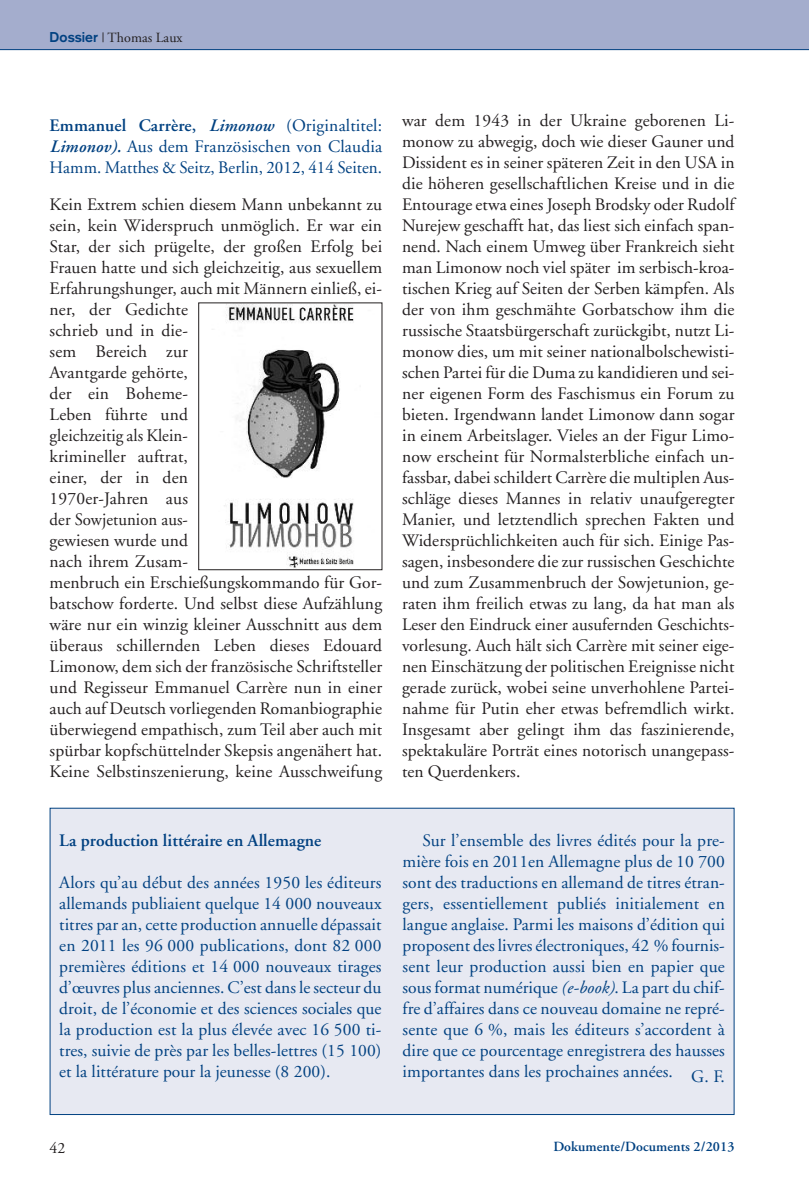
<style>
.page{position:relative;width:809px;height:1191px;background:#fff}
.page>*{position:absolute;margin:0;border:0;box-sizing:border-box;transform-origin:0 0}
.t1{font:17.5px/21px "Adobe Garamond";letter-spacing:.005em;color:#231f20}
.t2{font:17.5px/21px "Adobe Garamond";letter-spacing:.005em;color:#014181;text-align:justify}
.t3{font:600 17.5px "Adobe Garamond";letter-spacing:.005em;color:#014181}
.t4{font:15.75px "Adobe Garamond";color:#231f20}
.t5{font:600 14px "Adobe Garamond";letter-spacing:.005em;color:#014181}
.t6{font:14px "Adobe Garamond";letter-spacing:.005em;color:#231f20}
.s1{font-family:"Akzidenz Grotesk";font-weight:700;color:#014181}
.s2{font-weight:600}
.s3{font-weight:600;font-style:italic}
.s4{font-style:italic}
</style>
<div class="page">
<div style="left:0;top:0;width:809px;height:50px;background:#a4adcd"></div>
<hr style="left:0;top:49px;width:809px;height:1px;background:#014181">
<img style="left:212px;top:305px;width:142px;height:263px">
<div style="left:198px;top:303px;width:184px;height:267px;border:1px solid #231f20"></div>
<div style="left:50px;top:808px;width:683px;height:306px;background:#e7e9f2"></div>
<p class="t6" style="left:50px;top:32px;width:134px"><span class="s1">Dossier</span> | Thomas Laux</p>
<p class="t2" style="left:50px;top:117px;width:334px"><span class="s2">Emmanuel Carrère,</span> <span class="s3">Limonow</span> (Originaltitel:<br><span class="s3">Limonov).</span> Aus dem Französischen von Claudia Hamm. Matthes &amp; Seitz, Berlin, 2012, 414 Seiten.</p>
<p class="t1" style="left:50px;top:195px;width:334px">Kein Extrem schien diesem Mann unbekannt zu sein, kein Widerspruch unmöglich. Er war ein Star, der sich prügelte, der großen Erfolg bei Frauen hatte und sich gleichzeitig, aus sexuellem Erfahrungshunger, auch mit Männern einließ, ei&shy;ner, der Gedichte<br>schrieb und in die-<br>sem Bereich zur<br>Avantgarde gehörte,<br>der ein Boheme-<br>Leben führte und<br>gleichzeitig als Klein-<br>krimineller auftrat,<br>einer, der in den<br>1970er-Jahren aus<br>der Sowjetunion aus-<br>gewiesen wurde und<br>nach ihrem Zusam-<br>menbruch ein Erschießungskommando für Gor&shy;batschow forderte. Und selbst diese Aufzählung wäre nur ein winzig kleiner Ausschnitt aus dem überaus schillernden Leben dieses Edouard Limonow, dem sich der französische Schriftsteller und Regisseur Emmanuel Carrère nun in einer auch auf Deutsch vorliegenden Romanbiographie überwiegend empathisch, zum Teil aber auch mit spürbar kopfschüttelnder Skepsis angenähert hat.<br>Keine Selbstinszenierung, keine Ausschweifung</p>
<p class="t1" style="left:402px;top:111px;width:334px;text-align:justify">war dem 1943 in der Ukraine geborenen Li&shy;monow zu abwegig, doch wie dieser Gauner und Dissident es in seiner späteren Zeit in den USA in die höheren gesellschaftlichen Kreise und in die Entourage etwa eines Joseph Brodsky oder Rudolf Nurejew geschafft hat, das liest sich einfach span&shy;nend. Nach einem Umweg über Frankreich sieht man Limonow noch viel später im serbisch-kroa&shy;tischen Krieg auf Seiten der Serben kämpfen. Als der von ihm geschmähte Gorbatschow ihm die russische Staatsbürgerschaft zurückgibt, nutzt Li&shy;monow dies, um mit seiner nationalbolschewisti&shy;schen Partei für die Duma zu kandidieren und sei&shy;ner eigenen Form des Faschismus ein Forum zu bieten. Irgendwann landet Limonow dann sogar in einem Arbeitslager. Vieles an der Figur Limo&shy;now erscheint für Normalsterbliche einfach un&shy;fassbar, dabei schildert Carrère die multiplen Aus&shy;schläge dieses Mannes in relativ unaufgeregter Manier, und letztendlich sprechen Fakten und Widersprüchlichkeiten auch für sich. Einige Pas&shy;sagen, insbesondere die zur russischen Geschichte und zum Zusammenbruch der Sowjetunion, ge&shy;raten ihm freilich etwas zu lang, da hat man als Leser den Eindruck einer ausufernden Geschichts&shy;vorlesung. Auch hält sich Carrère mit seiner eige&shy;nen Einschätzung der politischen Ereignisse nicht gerade zurück, wobei seine unverhohlene Partei&shy;nahme für Putin eher etwas befremdlich wirkt.<br>Insgesamt aber gelingt ihm das faszinierende, spektakuläre Porträt eines notorisch unangepass&shy;ten Querdenkers.</p>
<p class="t3" style="left:59px;top:833px;width:264px">La production littéraire en Allemagne</p>
<p class="t2" style="left:59px;top:873px;width:324px">Alors qu’au début des années 1950 les éditeurs allemands publiaient quelque 14 000 nouveaux titres par an, cette production annuelle dépassait en 2011 les 96 000 publications, dont 82 000 premières éditions et 14 000 nouveaux tirages d’œuvres plus anciennes. C’est dans le secteur du droit, de l’économie et des sciences sociales que la production est la plus élevée avec 16 500 ti&shy;tres, suivie de près par les belles-lettres (15 100) et la littérature pour la jeunesse (8 200).</p>
<p class="t2" style="left:402px;top:831px;width:324px;text-indent:20px">Sur l’ensemble des livres édités pour la pre&shy;mière fois en 2011en Allemagne plus de 10 700 sont des traductions en allemand de titres étran&shy;gers, essentiellement publiés initialement en langue anglaise. Parmi les maisons d’édition qui proposent des livres électroniques, 42 % fournis&shy;sent leur production aussi bien en papier que sous format numérique <span class="s4">(e-book)</span>. La part du chif&shy;fre d’affaires dans ce nouveau domaine ne repré&shy;sente que 6 %, mais les éditeurs s’accordent à dire que ce pourcentage enregistrera des hausses importantes dans les prochaines années. G. F.</p>
<p class="t4" style="left:50px;top:1141px;width:17px">42</p>
<p class="t5" style="left:553px;top:1141px;width:183px">Dokumente/Documents 2/2013</p>
</div>
